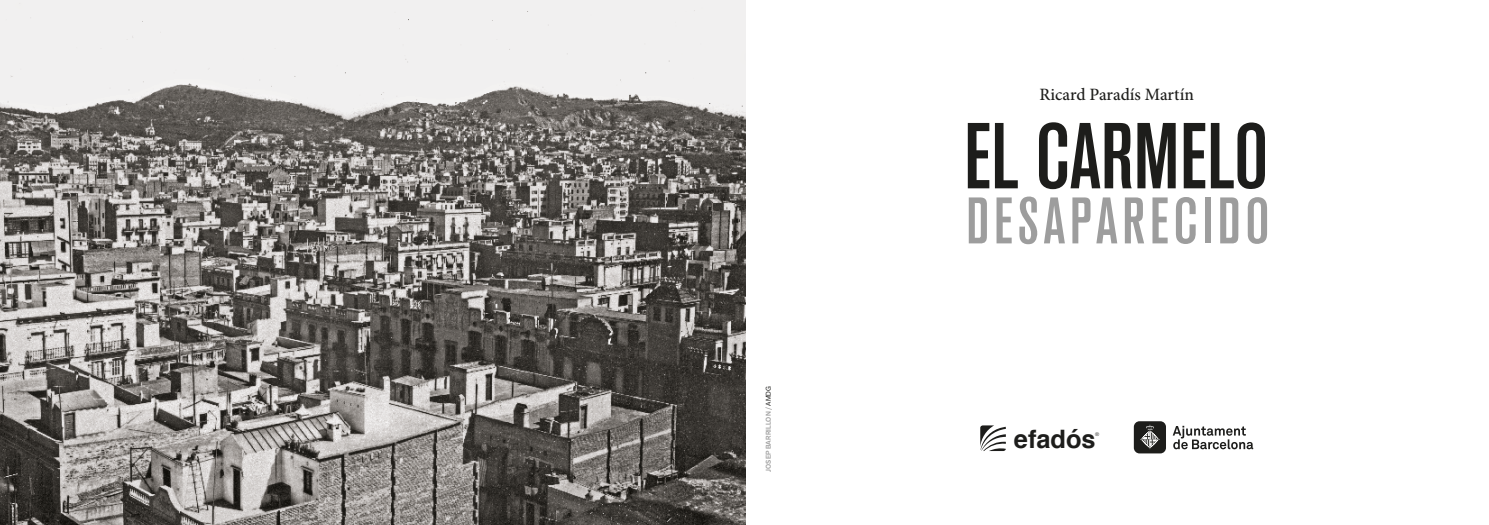
<style>
.page{position:relative;width:1489px;height:525px;background:#fff}
.page>*{position:absolute;margin:0;border:0;box-sizing:border-box;transform-origin:0 0}
.t1{font:92.5px "Akzidenz Grotesk BQ Md Cnd Alt";color:#1d1d1b}
.t2{font:500 condensed 65px "Akzidenz Grotesk BQ";letter-spacing:.07em;color:#9d9d9d}
.t3{font:700 25.38px "Helvetica";color:#1d1d1b}
.t4{font:500 17.25px "Minion Pro";color:#1d1d1b}
.t5{font:500 6.88px "Akzid Grtsk Next";letter-spacing:.01em;color:#9d9d9d}
.t6{font:300 5.12px "Helvetica Neue";color:#1d1d1b}
.s1{font-weight:400;color:#1d1d1b}
</style>
<div class="page">
<img style="left:0;top:0;width:745px;height:524px">
<svg style="left:980px;top:425px;width:25px;height:26px"></svg>
<svg style="left:1172px;top:425px;width:81px;height:24px"></svg>
<div style="left:1133px;top:421px;width:32px;height:32px;background:#1d1d1b;border-radius:6px"></div>
<svg style="left:1140px;top:424px;width:19px;height:25px"></svg>
<p class="t5" style="left:764px;top:471px;width:87px;rotate:-90deg">JOSEP BARRILLON / <span class="s1">AMDG</span></p>
<p class="t4" style="left:1039px;top:82px;width:156px">Ricard Paradís Martín</p>
<h1 class="t1" style="left:963px;top:104px;width:306px">EL CARMELO</h1>
<h2 class="t2" style="left:966px;top:184px;width:305px">DESAPARECIDO</h2>
<h3 class="t3" style="left:1013px;top:418px;width:83px">efadós</h3>
<p class="t6" style="left:1094px;top:429px;width:6px">®</p>
</div>
